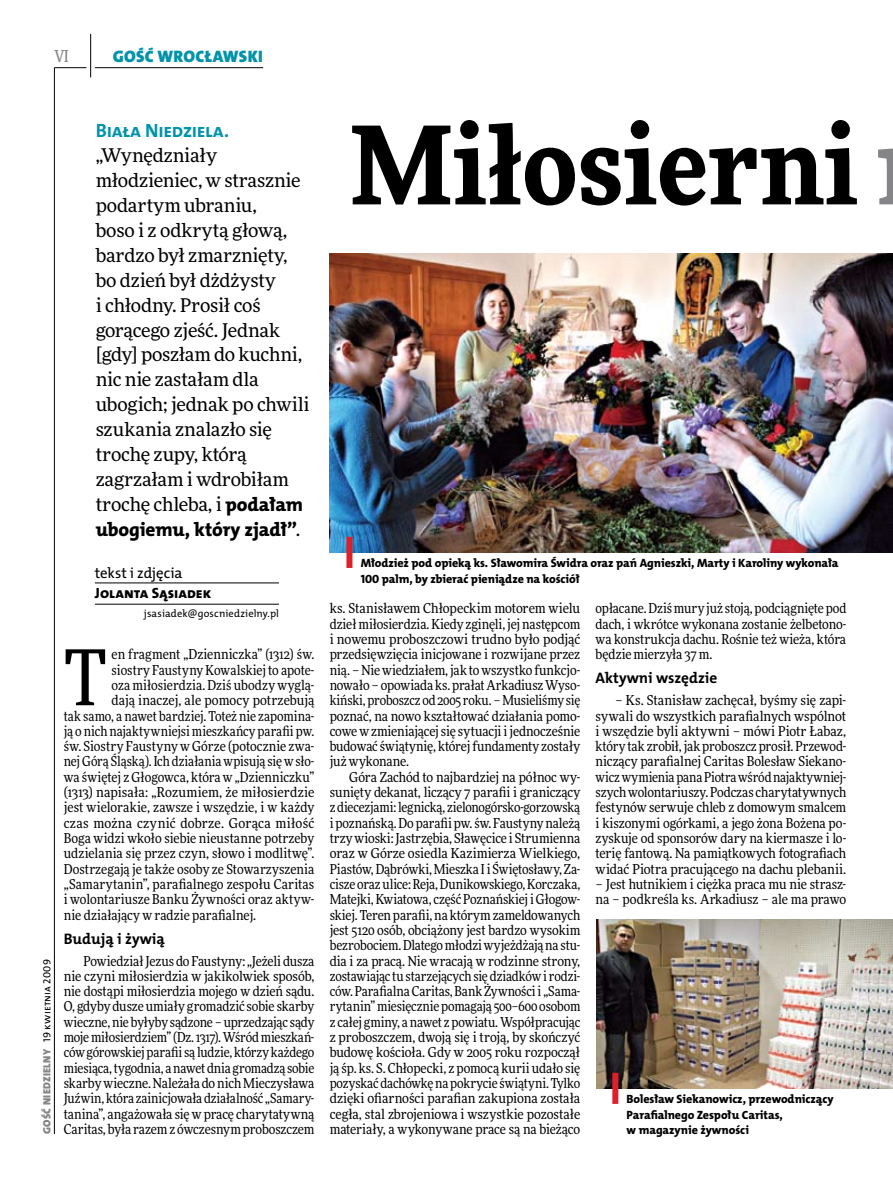
<style>
.page{position:relative;width:893px;height:1191px;background:#fff}
.page>*{position:absolute;margin:0;border:0;box-sizing:border-box;transform-origin:0 0}
.t1{font:900 108px "Freeday Narrow";color:#000}
.t2{font:76.95px "Freeday Narrow News";color:#000}
.t3{font:19.35px "The Mix HP8 Ex Bld";letter-spacing:-.005em;color:#000}
.t4{font:19.35px "The Mix HP7 Bld";letter-spacing:-.02em;color:#0093aa}
.t5{font:18.9px/24.9px "Freeday News";letter-spacing:-.01em;color:#000}
.t6{font:16.65px "The Mix HP9 Blk";letter-spacing:.02em;color:#0093aa}
.t7{font:500 16.5px "Freeday Narrow";color:#858486;scale:.9 1}
.t8{font:15.3px "The Mix HP7 Bld";color:#000}
.t9{font:14.85px "The Mix HP8 Ex Bld";color:#000}
.t10{font:14.85px "The Mix HP5 Plain";color:#000}
.t11{font:13.65px/15.3px "Freeday Narrow News";color:#000;text-align:justify}
.t12{font:12px/15.3px "The Mix HP8 Ex Bld";letter-spacing:-.005em;color:#000}
.t13{font:10.5px "The Mix HP9 Blk";letter-spacing:.025em;color:#858486}
.t14{font:10.5px "The Mix HP5 Plain";letter-spacing:.015em;color:#000}
.s1{font-family:"The Mix HP5 Plain";color:#000}
.s2{font-family:"The Mix HP8 Ex Bld";font-size:19.35px}
.s3{font-family:"Freeday News";font-size:18.9px}
</style>
<div class="page">
<hr style="left:54px;top:67px;width:1px;height:1067px;background:#000">
<hr style="left:90px;top:34px;width:1px;height:43px;background:#000">
<hr style="left:54px;top:67px;width:32px;height:1px;background:#000">
<hr style="left:95px;top:67px;width:168px;height:1px;background:#000">
<hr style="left:95px;top:582px;width:184px;height:1px;background:#000">
<hr style="left:95px;top:604px;width:184px;height:1px;background:#000">
<img style="left:330px;top:253px;width:563px;height:299px">
<img style="left:596px;top:919px;width:297px;height:169px">
<div style="left:346px;top:537px;width:6px;height:31px;background:#df1f2a"></div>
<div style="left:612px;top:1072px;width:6px;height:31px;background:#df1f2a"></div>
<p class="t7" style="left:54px;top:46px;width:17px">VI</p>
<p class="t6" style="left:113px;top:46px;width:152px">GOŚĆ WROCŁAWSKI</p>
<p class="t13" style="left:40px;top:1134px;width:176px;rotate:-90deg">GOŚĆ NIEDZIELNY <span class="s1">19 kwietnia 2009</span></p>
<h3 class="t4" style="left:96px;top:118px;width:135px">Biała Niedziela.</h3>
<p class="t5" style="left:96px;top:143px;width:215px">„Wynędzniały młodzieniec, w strasznie podartym ubraniu,<br>boso i z odkrytą głową, bardzo był zmarznięty, bo dzień był dżdżysty<br>i chłodny. Prosił coś gorącego zjeść. Jednak [gdy] poszłam do kuchni, nic nie zastałam dla ubogich; jednak po chwili szukania znalazło się trochę zupy, którą zagrzałam i wdrobiłam trochę chleba, i <span class="s2">podałam</span></p>
<h3 class="t3" style="left:96px;top:517px;width:206px">ubogiemu, który zjadł”<span class="s3">.</span></h3>
<p class="t10" style="left:95px;top:563px;width:89px">tekst i zdjęcia</p>
<p class="t9" style="left:95px;top:583px;width:118px">Jolanta Sąsiadek</p>
<p class="t14" style="left:144px;top:607px;width:137px">jsasiadek@goscniedzielny.pl</p>
<h2 class="t2" style="left:64px;top:630px;width:45px">T</h2>
<p class="t11" style="left:112px;top:646px;width:204px">en fragment „Dzienniczka” (1312) św.</p>
<p class="t11" style="left:112px;top:662px;width:204px">siostry Faustyny Kowalskiej to apote-</p>
<p class="t11" style="left:112px;top:677px;width:204px">oza miłosierdzia. Dziś ubodzy wyglą-</p>
<p class="t11" style="left:112px;top:692px;width:204px">dają inaczej, ale pomocy potrzebują</p>
<p class="t11" style="left:64px;top:708px;width:252px">tak samo, a nawet bardziej. Toteż nie zapomina-</p>
<p class="t11" style="left:64px;top:723px;width:252px">ją o nich najaktywniejsi mieszkańcy parafii pw.</p>
<p class="t11" style="left:64px;top:738px;width:252px">św. Siostry Faustyny w Górze (potocznie zwa-</p>
<p class="t11" style="left:64px;top:754px;width:252px">nej Górą Śląską). Ich działania wpisują się w sło-</p>
<p class="t11" style="left:64px;top:769px;width:252px">wa świętej z Głogowca, która w „Dzienniczku”</p>
<p class="t11" style="left:64px;top:784px;width:252px">(1313) napisała: „Rozumiem, że miłosierdzie</p>
<p class="t11" style="left:64px;top:799px;width:252px">jest wielorakie, zawsze i wszędzie, i w każdy</p>
<p class="t11" style="left:64px;top:815px;width:252px">czas można czynić dobrze. Gorąca miłość</p>
<p class="t11" style="left:64px;top:830px;width:252px">Boga widzi wkoło siebie nieustanne potrzeby</p>
<p class="t11" style="left:64px;top:845px;width:252px">udzielania się przez czyn, słowo i modlitwę”.</p>
<p class="t11" style="left:64px;top:861px;width:252px">Dostrzegają je także osoby ze Stowarzyszenia</p>
<p class="t11" style="left:64px;top:876px;width:252px">„Samarytanin”, parafialnego zespołu Caritas</p>
<p class="t11" style="left:64px;top:891px;width:252px">i wolontariusze Banku Żywności oraz aktyw-</p>
<p class="t11" style="left:64px;top:907px;width:194px">nie działający w radzie parafialnej.</p>
<p class="t8" style="left:64px;top:928px;width:103px">Budują i żywią</p>
<p class="t11" style="left:64px;top:953px;width:252px;text-indent:20px">Powiedział Jezus do Faustyny: „Jeżeli dusza nie czyni miłosierdzia w jakikolwiek sposób, nie dostąpi miłosierdzia mojego w dzień sądu.<br>O, gdyby dusze umiały gromadzić sobie skarby wieczne, nie byłyby sądzone – uprzedzając sądy moje miłosierdziem” (Dz. 1317). Wśród mieszkań&shy;ców górowskiej parafii są ludzie, którzy każdego miesiąca, tygodnia, anawet dnia gromadzą sobie skarby wieczne. Należała do nich Mieczysława Juźwin, która zainicjowała działalność „Samary&shy;tanina”, angażowała się w pracę charytatywną Caritas, była razem z ówczesnym proboszczem</p>
<h1 class="t1" style="left:351px;top:95px;width:509px">Miłosierni</h1>
<p class="t12" style="left:361px;top:556px;width:479px">Młodzież pod opieką ks. Sławomira Świdra oraz pań Agnieszki, Marty i Karoliny wykonała<br>100 palm, by zbierać pieniądze na kościół</p>
<p class="t11" style="left:330px;top:600px;width:252px">ks. Stanisławem Chłopeckim motorem wielu dzieł miłosierdzia. Kiedy zginęli, jej następcom i nowemu proboszczowi trudno było podjąć przedsięwzięcia inicjowane i rozwijane przez nią. – Nie wiedziałem, jak to wszystko funkcjo&shy;nowało – opowiada ks. prałat Arkadiusz Wyso&shy;kiński, proboszcz od 2005 roku. – Musieliśmy się poznać, na nowo kształtować działania pomo&shy;cowe w zmieniającejsię sytuacji i jednocześnie budować świątynię, której fundamenty zostały już wykonane.</p>
<p class="t11" style="left:330px;top:769px;width:252px;text-indent:20px">Góra Zachód to najbardziej na północ wy&shy;sunięty dekanat, liczący 7 parafii i graniczący z diecezjami: legnicką, zielonogórsko-gorzowską i poznańską. Do parafii pw. św. Faustyny należą trzy wioski: Jastrzębia, Sławęcice i Strumienna oraz w Górze osiedla Kazimierza Wielkiego, Piastów, Dąbrówki, Mieszka Ii Świętosławy, Za&shy;cisze oraz ulice: Reja, Dunikowskiego, Korczaka, Matejki, Kwiatowa, część Poznańskiej iGłogow&shy;skiej. Teren parafii, na którym zameldowanych jest 5120 osób, obciążony jest bardzo wysokim bezrobociem. Dlatego młodzi wyjeżdżają na stu&shy;dia i za pracą. Nie wracają w rodzinne strony, zostawiając tustarzejących się dziadków i rodzi&shy;ców. Parafialna Caritas, Bank Żywności i„Sama&shy;rytanin” miesięcznie pomagają 500–600 osobom z całej gminy, anawet z powiatu. Współpracując z proboszczem, dwoją się i troją, by skończyć budowę kościoła. Gdy w 2005 roku rozpoczął ją śp. ks. S. Chłopecki, z pomocą kurii udało się pozyskać dachówkę na pokrycie świątyni. Tylko dzięki ofiarności parafian zakupiona została cegła, stal zbrojeniowa i wszystkie pozostałe materiały, a wykonywane prace są na bieżąco</p>
<p class="t11" style="left:596px;top:600px;width:252px">opłacane. Dziś mury już stoją, podciągnięte pod dach, i wkrótce wykonana zostanie żelbetono&shy;wa konstrukcja dachu. Rośnie też wieża, która będzie mierzyła 37 m.</p>
<p class="t8" style="left:596px;top:668px;width:123px">Aktywni wszędzie</p>
<p class="t11" style="left:596px;top:692px;width:252px;text-indent:20px">– Ks. Stanisław zachęcał, byśmy się zapi&shy;sywali do wszystkich parafialnych wspólnot i wszędzie byli aktywni – mówi Piotr Łabaz, który tak zrobił, jak proboszcz prosił. Przewod&shy;niczący parafialnej Caritas Bolesław Siekano&shy;wicz wymienia pana Piotrawśród najaktywniej&shy;szych wolontariuszy. Podczas charytatywnych festynów serwuje chleb z domowym smalcem i kiszonymi ogórkami, a jego żona Bożena po&shy;zyskuje od sponsorów dary na kiermasze i lo&shy;terię fantową. Na pamiątkowych fotografiach widać Piotra pracującego na dachu plebanii.</p>
<p class="t11" style="left:596px;top:876px;width:252px">– Jest hutnikiem i ciężka praca mu nie strasz&shy;na – podkreśla ks. Arkadiusz – ale ma prawo</p>
<p class="t12" style="left:627px;top:1091px;width:208px">Bolesław Siekanowicz, przewodniczący<br>Parafialnego Zespołu Caritas,<br>w magazynie żywności</p>
</div>
